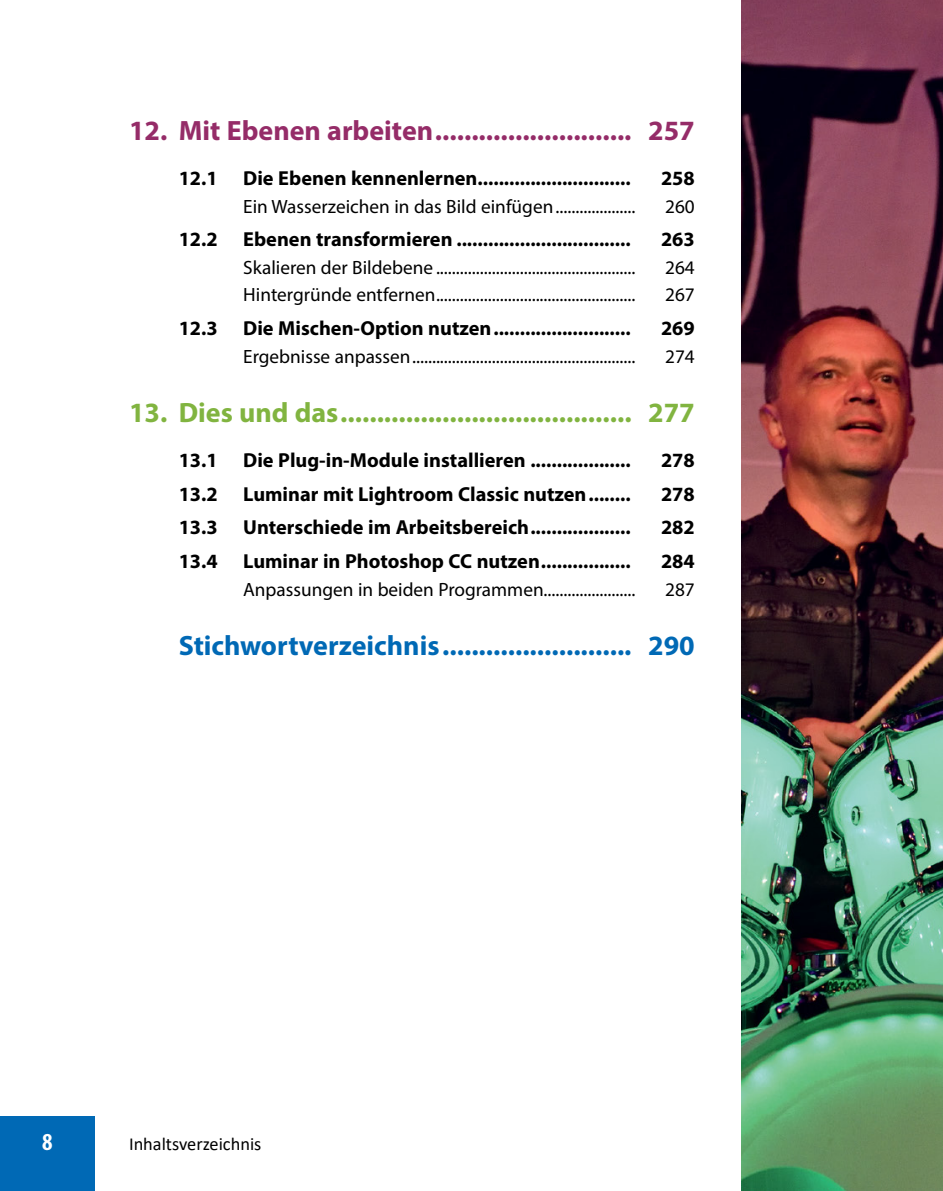
<style>
.page{position:relative;width:943px;height:1191px;background:#fff}
.page>*{position:absolute;margin:0;border:0;box-sizing:border-box;transform-origin:0 0}
.t1{font:700 28px "Myriad Pro";color:#81b440}
.t2{font:700 28px "Myriad Pro";color:#952c68}
.t3{font:700 28px "Myriad Pro";color:#0069b5}
.t4{font:700 condensed 24.5px "Myriad Pro";color:#fff}
.t5{font:700 20.3px "Myriad Pro";color:#000}
.t6{font:19.25px "Myriad Pro";color:#000}
.t7{font:18.38px "Calibri";color:#000}
</style>
<div class="page">
<div style="left:0;top:1116px;width:94px;height:75px;background:#0069b5"></div>
<img style="left:742px;top:0;width:201px;height:1191px">
<h1 class="t2" style="left:129px;top:112px;width:567px">12. Mit Ebenen arbeiten........................... 257</h1>
<p class="t5" style="left:179px;top:165px;width:41px">12.1</p>
<p class="t5" style="left:243px;top:165px;width:389px">Die Ebenen kennenlernen.............................</p>
<p class="t5" style="left:661px;top:165px;width:35px">258</p>
<p class="t6" style="left:243px;top:194px;width:393px">Ein Wasserzeichen in das Bild einfügen....................</p>
<p class="t6" style="left:665px;top:194px;width:31px">260</p>
<p class="t5" style="left:179px;top:226px;width:41px">12.2</p>
<p class="t5" style="left:243px;top:226px;width:389px">Ebenen transformieren .................................</p>
<p class="t5" style="left:661px;top:226px;width:35px">263</p>
<p class="t6" style="left:243px;top:255px;width:393px">Skalieren der Bildebene ..................................................</p>
<p class="t6" style="left:665px;top:255px;width:31px">264</p>
<p class="t6" style="left:243px;top:283px;width:393px">Hintergründe entfernen..................................................</p>
<p class="t6" style="left:665px;top:283px;width:31px">267</p>
<p class="t5" style="left:179px;top:315px;width:41px">12.3</p>
<p class="t5" style="left:243px;top:315px;width:389px">Die Mischen-Option nutzen..........................</p>
<p class="t5" style="left:661px;top:315px;width:35px">269</p>
<p class="t6" style="left:243px;top:344px;width:393px">Ergebnisse anpassen........................................................</p>
<p class="t6" style="left:665px;top:344px;width:31px">274</p>
<h1 class="t1" style="left:129px;top:394px;width:567px">13. Dies und das........................................ 277</h1>
<p class="t5" style="left:179px;top:447px;width:41px">13.1</p>
<p class="t5" style="left:243px;top:447px;width:389px">Die Plug-in-Module installieren ...................</p>
<p class="t5" style="left:661px;top:447px;width:35px">278</p>
<p class="t5" style="left:179px;top:480px;width:41px">13.2</p>
<p class="t5" style="left:243px;top:480px;width:389px">Luminar mit Lightroom Classic nutzen........</p>
<p class="t5" style="left:661px;top:480px;width:35px">278</p>
<p class="t5" style="left:179px;top:514px;width:41px">13.3</p>
<p class="t5" style="left:243px;top:514px;width:389px">Unterschiede im Arbeitsbereich...................</p>
<p class="t5" style="left:661px;top:514px;width:35px">282</p>
<p class="t5" style="left:179px;top:548px;width:41px">13.4</p>
<p class="t5" style="left:243px;top:548px;width:389px">Luminar in Photoshop CC nutzen.................</p>
<p class="t5" style="left:661px;top:548px;width:35px">284</p>
<p class="t6" style="left:243px;top:577px;width:393px">Anpassungen in beiden Programmen.......................</p>
<p class="t6" style="left:665px;top:577px;width:31px">287</p>
<h1 class="t3" style="left:179px;top:627px;width:517px">Stichwortverzeichnis.......................... 290</h1>
<p class="t4" style="left:42px;top:1126px;width:12px">8</p>
<p class="t7" style="left:129px;top:1130px;width:134px">Inhaltsverzeichnis</p>
</div>
